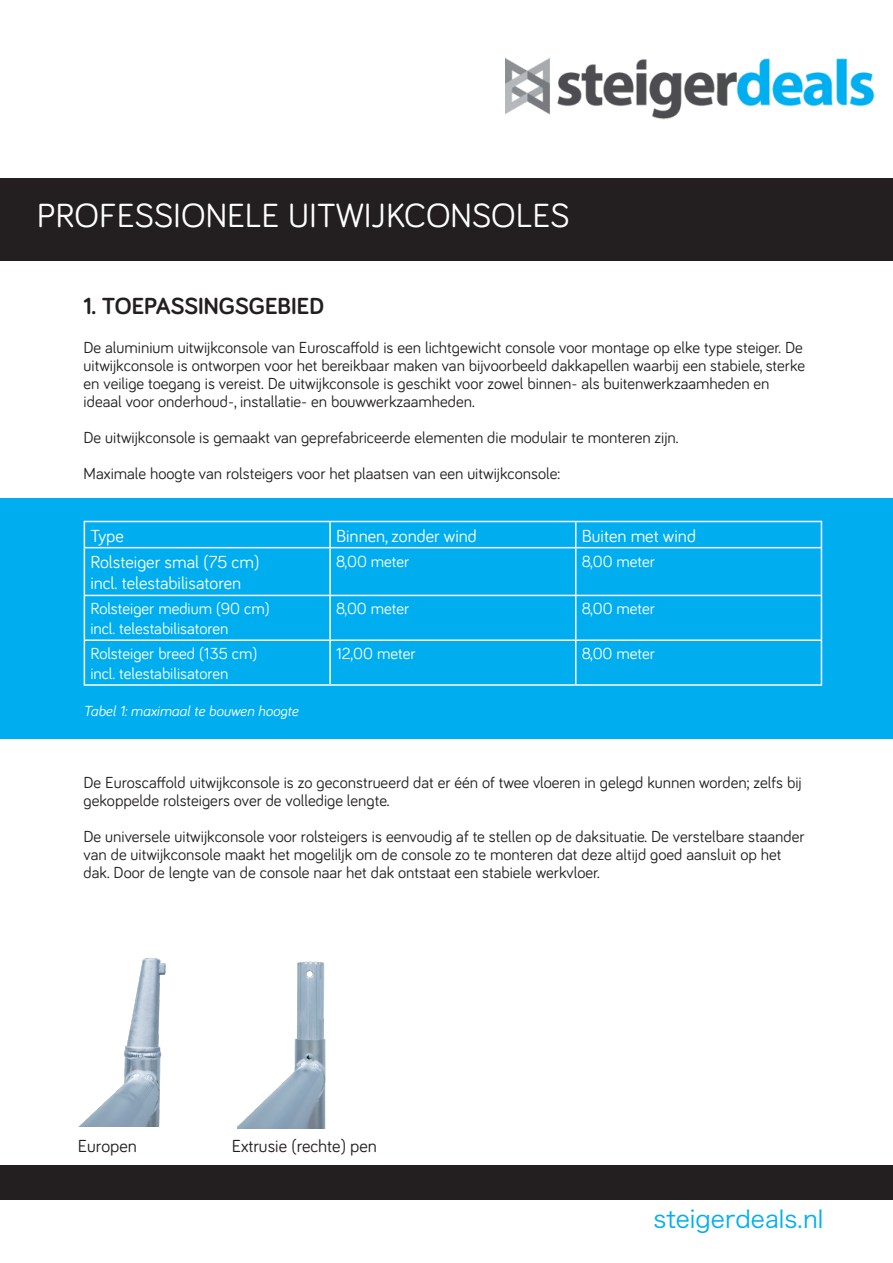
<style>
.page{position:relative;width:893px;height:1263px;background:#fff}
.page>*{position:absolute;margin:0;border:0;box-sizing:border-box;transform-origin:0 0}
.t1{font:34.5px "Bariol";color:#fff}
.t2{font:700 24px "Bariol";color:#231f20}
.t3{font:24px "Hira Kaku Pro W3";color:#00aeef}
.t4{font:18px/21.6px "Bariol";color:#fff}
.t5{font:18px "Bariol";color:#231f20}
.t6{font:16.5px/18px "Bariol";color:#231f20}
.t7{font:16.5px/19.8px "Bariol";color:#fff}
.t8{font:italic 15px "Bariol";color:#fff}
</style>
<div class="page">
<div style="left:0;top:498px;width:893px;height:241px;background:#00aeef"></div>
<div style="left:0;top:178px;width:893px;height:86px;background:#231f20"></div>
<div style="left:0;top:261px;width:893px;height:5px;background:#fff"></div>
<div style="left:0;top:1165px;width:893px;height:35px;background:#231f20"></div>
<hr style="left:84px;top:521px;width:246px;height:1px;background:#fff">
<svg style="left:84px;top:522px;width:1px;height:25px"></svg>
<hr style="left:330px;top:521px;width:246px;height:1px;background:#fff">
<hr style="left:576px;top:521px;width:246px;height:1px;background:#fff">
<svg style="left:821px;top:522px;width:1px;height:25px"></svg>
<hr style="left:84px;top:547px;width:246px;height:1px;background:#fff">
<hr style="left:330px;top:547px;width:246px;height:1px;background:#fff">
<hr style="left:576px;top:547px;width:246px;height:1px;background:#fff">
<hr style="left:84px;top:641px;width:1px;height:43px;background:#fff">
<hr style="left:821px;top:641px;width:1px;height:43px;background:#fff">
<hr style="left:84px;top:684px;width:246px;height:2px;background:#fff">
<hr style="left:576px;top:684px;width:246px;height:2px;background:#fff">
<hr style="left:329px;top:522px;width:2px;height:25px;background:#fff">
<svg style="left:575px;top:522px;width:1px;height:25px"></svg>
<hr style="left:329px;top:548px;width:2px;height:47px;background:#fff">
<hr style="left:575px;top:548px;width:1px;height:47px;background:#fff">
<hr style="left:329px;top:596px;width:2px;height:43px;background:#fff">
<hr style="left:575px;top:596px;width:1px;height:43px;background:#fff">
<hr style="left:329px;top:641px;width:2px;height:43px;background:#fff">
<hr style="left:575px;top:641px;width:1px;height:43px;background:#fff">
<hr style="left:330px;top:684px;width:246px;height:2px;background:#fff">
<hr style="left:84px;top:596px;width:1px;height:43px;background:#fff">
<hr style="left:821px;top:596px;width:1px;height:43px;background:#fff">
<hr style="left:84px;top:639px;width:246px;height:2px;background:#fff">
<hr style="left:330px;top:639px;width:246px;height:2px;background:#fff">
<hr style="left:576px;top:639px;width:246px;height:2px;background:#fff">
<hr style="left:84px;top:548px;width:1px;height:47px;background:#fff">
<hr style="left:821px;top:548px;width:1px;height:47px;background:#fff">
<hr style="left:84px;top:595px;width:246px;height:1px;background:#fff">
<hr style="left:330px;top:595px;width:246px;height:1px;background:#fff">
<hr style="left:576px;top:595px;width:246px;height:1px;background:#fff">
<img style="left:78px;top:958px;width:88px;height:169px">
<img style="left:237px;top:961px;width:89px;height:167px">
<img style="left:505px;top:57px;width:370px;height:63px">
<p class="t1" style="left:37px;top:192px;width:534px">PROFESSIONELE UITWIJKCONSOLES</p>
<p class="t2" style="left:84px;top:290px;width:242px">1. TOEPASSINGSGEBIED</p>
<p class="t6" style="left:84px;top:337px;width:723px">De aluminium uitwijkconsole van Euroscaffold is een lichtgewicht console voor montage op elke type steiger. De uitwijkconsole is ontworpen voor het bereikbaar maken van bijvoorbeeld dakkapellen waarbij een stabiele, sterke en veilige toegang is vereist. De uitwijkconsole is geschikt voor zowel binnen- als buitenwerkzaamheden en ideaal voor onderhoud-, installatie- en bouwwerkzaamheden.</p>
<p class="t6" style="left:84px;top:418px;width:596px;line-height:36px">De uitwijkconsole is gemaakt van geprefabriceerde elementen die modulair te monteren zijn.<br>Maximale hoogte van rolsteigers voor het plaatsen van een uitwijkconsole:</p>
<p class="t4" style="left:90px;top:524px;width:35px">Type</p>
<p class="t4" style="left:336px;top:524px;width:142px">Binnen, zonder wind</p>
<p class="t4" style="left:582px;top:524px;width:116px">Buiten met wind</p>
<p class="t4" style="left:90px;top:550px;width:171px">Rolsteiger smal (75 cm) incl. telestabilisatoren</p>
<p class="t7" style="left:336px;top:550px;width:75px">8,00 meter</p>
<p class="t7" style="left:582px;top:550px;width:75px">8,00 meter</p>
<p class="t7" style="left:90px;top:598px;width:181px">Rolsteiger medium (90 cm) incl. telestabilisatoren</p>
<p class="t7" style="left:336px;top:598px;width:75px">8,00 meter</p>
<p class="t7" style="left:582px;top:598px;width:75px">8,00 meter</p>
<p class="t7" style="left:90px;top:643px;width:168px">Rolsteiger breed (135 cm) incl. telestabilisatoren</p>
<p class="t7" style="left:336px;top:643px;width:81px">12,00 meter</p>
<p class="t7" style="left:582px;top:643px;width:75px">8,00 meter</p>
<p class="t8" style="left:84px;top:700px;width:216px">Tabel 1: maximaal te bouwen hoogte</p>
<p class="t6" style="left:84px;top:772px;width:720px">De Euroscaffold uitwijkconsole is zo geconstrueerd dat er één of twee vloeren in gelegd kunnen worden; zelfs bij gekoppelde rolsteigers over de volledige lengte.</p>
<p class="t6" style="left:84px;top:826px;width:722px">De universele uitwijkconsole voor rolsteigers is eenvoudig af te stellen op de daksituatie. De verstelbare staander van de uitwijkconsole maakt het mogeliljk om de console zo te monteren dat deze altijd goed aansluit op het dak. Door de lengte van de console naar het dak ontstaat een stabiele werkvloer.</p>
<p class="t5" style="left:78px;top:1134px;width:60px">Europen</p>
<p class="t5" style="left:232px;top:1134px;width:147px">Extrusie (rechte) pen</p>
<p class="t3" style="left:653px;top:1198px;width:171px">steigerdeals.nl</p>
</div>
